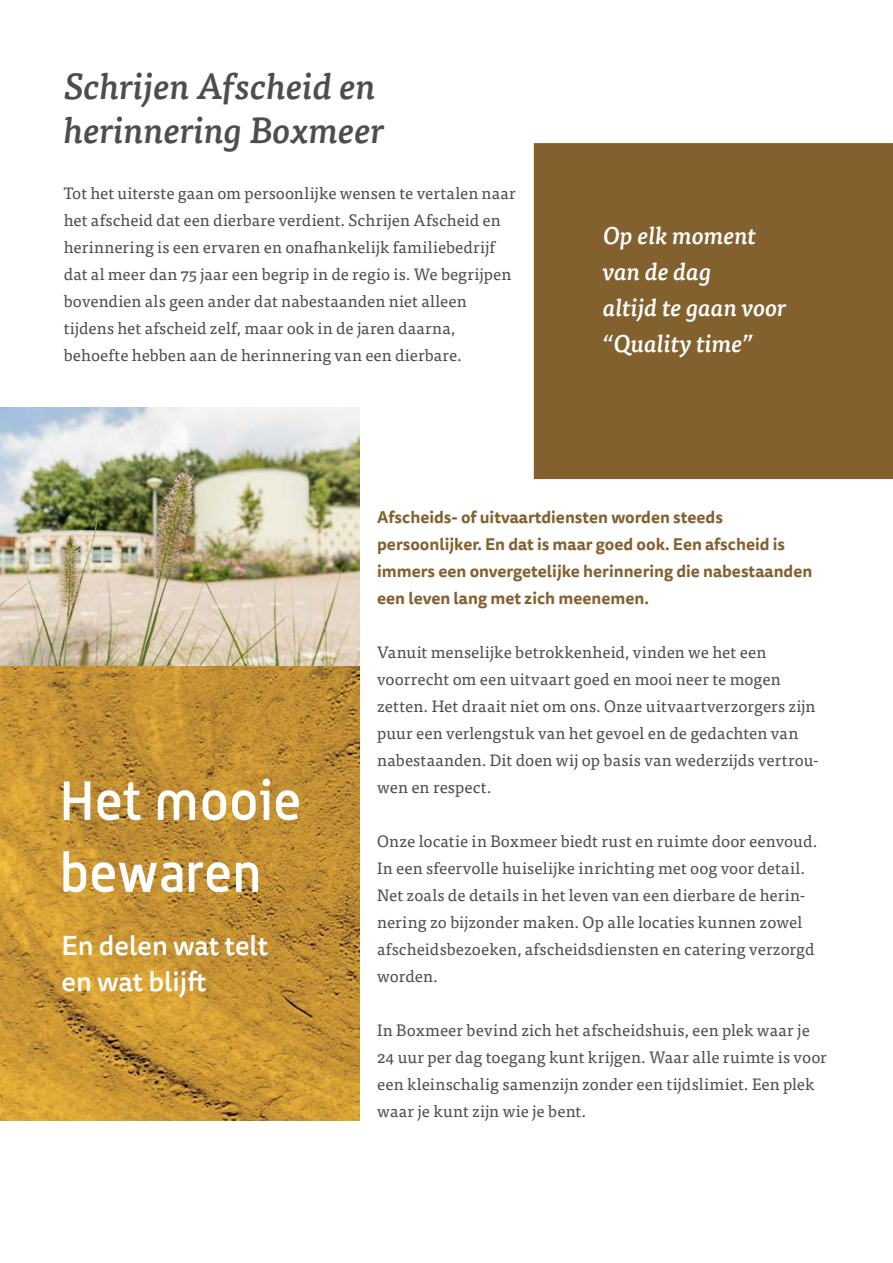
<style>
.page{position:relative;width:893px;height:1263px;background:#fff}
.page>*{position:absolute;margin:0;border:0;box-sizing:border-box;transform-origin:0 0}
.t1{font:500 54px/72px "Alwyn";color:#fff}
.t2{font:italic 500 36px/43.5px "Tisa Pro";color:#4b4d50}
.t3{font:500 27px/36px "Tisa Sans Pro";color:#fff}
.t4{font:italic 500 24px/36px "Tisa Pro";color:#fff}
.t5{font:16.5px/27px "Tisa Pro";letter-spacing:.005em;color:#4b4d50}
.t6{font:700 16.5px/27px "Tisa Sans Pro";color:#83612f}
</style>
<div class="page">
<img style="left:0;top:408px;width:359px;height:713px">
<div style="left:535px;top:144px;width:357px;height:334px;background:#83612f"></div>
<div style="left:534px;top:143px;width:359px;height:336px;border:2px solid #83612f"></div>
<h2 class="t2" style="left:64px;top:63px;width:322px">Schrijen Afscheid en herinnering Boxmeer</h2>
<p class="t5" style="left:64px;top:179px;width:454px">Tot het uiterste gaan om persoonlijke wensen te vertalen naar het afscheid dat een dierbare verdient. Schrijen Afscheid en herinnering is een ervaren en onafhankelijk familiebedrijf dat al meer dan 75 jaar een begrip in de regio is. We begrijpen bovendien als geen ander dat nabestaanden niet alleen tijdens het afscheid zelf, maar ook in de jaren daarna, behoefte hebben aan de herinnering van een dierbare.</p>
<h3 class="t4" style="left:603px;top:216px;width:185px">Op elk moment van de dag<br>altijd te gaan voor “Quality time”</h3>
<h1 class="t1" style="left:60px;top:763px;width:243px">Het mooie bewaren</h1>
<h3 class="t3" style="left:62px;top:928px;width:208px">En delen wat telt en wat blijft</h3>
<p class="t6" style="left:377px;top:503px;width:437px">Afscheids- of uitvaartdiensten worden steeds persoonlijker. En dat is maar goed ook. Een afscheid is immers een onvergetelijke herinnering die nabestaanden een leven lang met zich meenemen.</p>
<p class="t5" style="left:377px;top:637px;width:443px">Vanuit menselijke betrokkenheid, vinden we het een voorrecht om een uitvaart goed en mooi neer te mogen zetten. Het draait niet om ons. Onze uitvaartverzorgers zijn puur een verlengstuk van het gevoel en de gedachten van nabestaanden. Dit doen wij op basis van wederzijds vertrou&shy;wen en respect.</p>
<p class="t5" style="left:377px;top:826px;width:442px">Onze locatie in Boxmeer biedt rust en ruimte door eenvoud.<br>In een sfeervolle huiselijke inrichting met oog voor detail.<br>Net zoals de details in het leven van een dierbare de herin&shy;nering zo bijzonder maken. Op alle locaties kunnen zowel afscheidsbezoeken, afscheidsdiensten en catering verzorgd worden.</p>
<p class="t5" style="left:377px;top:1015px;width:451px">In Boxmeer bevind zich het afscheidshuis, een plek waar je 24 uur per dag toegang kunt krijgen. Waar alle ruimte is voor een kleinschalig samenzijn zonder een tijdslimiet. Een plek waar je kunt zijn wie je bent.</p>
</div>
